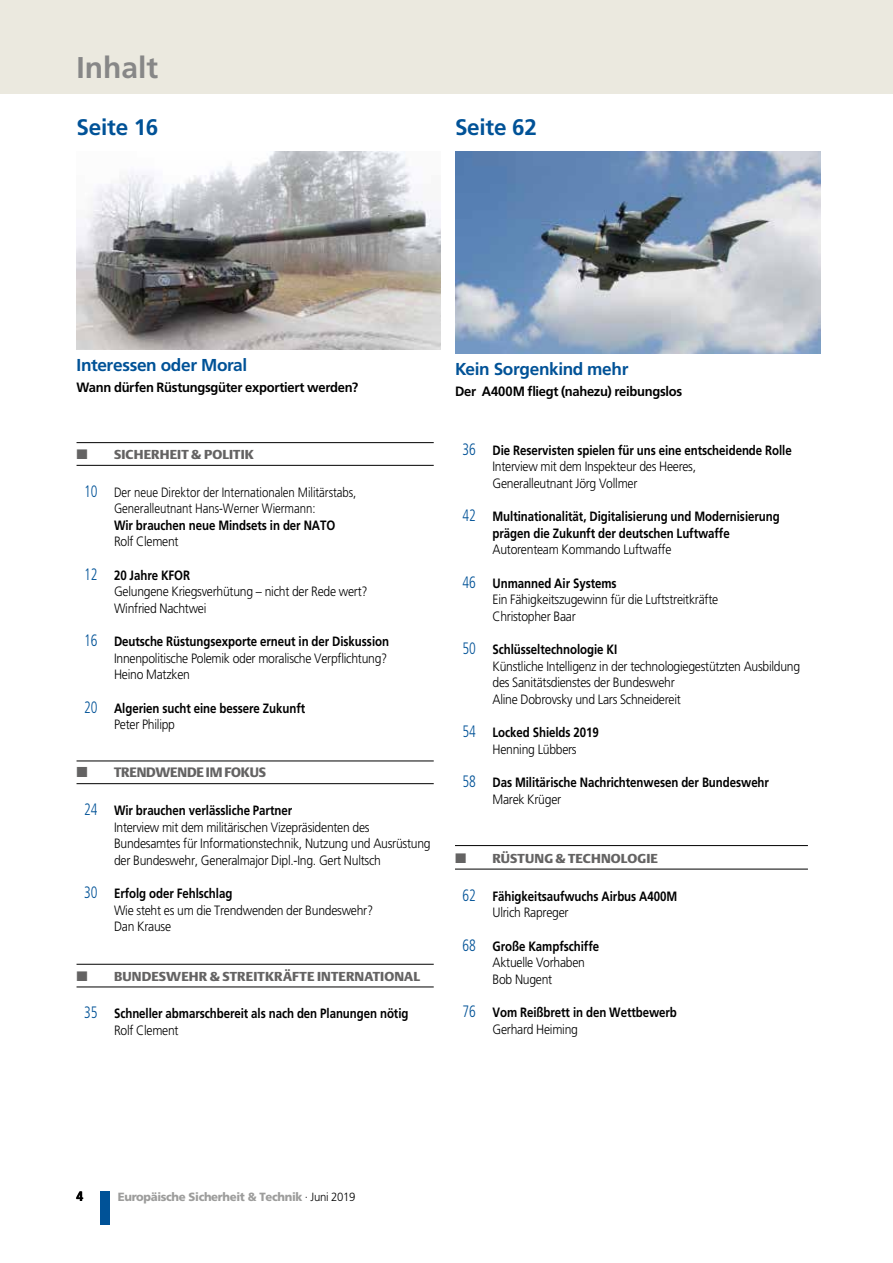
<style>
.page{position:relative;width:893px;height:1263px;background:#fff}
.page>*{position:absolute;margin:0;border:0;box-sizing:border-box;transform-origin:0 0}
.t1{font:700 30px "Frutiger LT Pro";color:#878787}
.t2{font:700 22.5px "Frutiger LT Pro";letter-spacing:-.01em;color:#005297}
.t3{font:700 17.25px "Frutiger LT Pro";letter-spacing:-.02em;color:#005297}
.t4{font:300 13.5px/16.5px "Frutiger LT Pro";letter-spacing:-.02em;color:#000;scale:.9 1}
.t5{font:700 13.5px/16.5px "Frutiger LT Pro";letter-spacing:-.005em;color:#000;scale:.85 1}
.t6{font:300 13.5px/16.5px "Frutiger LT Pro";letter-spacing:-.02em;color:#000;scale:.85 1}
.t7{font:700 13.5px "Frutiger LT Pro";letter-spacing:-.005em;color:#000;scale:.96 1}
.t8{font:13.5px "DTL Argo T Black";letter-spacing:-.01em;color:#646363}
.t9{font:700 13.5px "Frutiger";color:#000;scale:.9 1}
.t10{font:12.9px "DTL Argo T Black";letter-spacing:.01em;color:#646363;scale:1.05 1}
.t11{font:900 11.85px "Frutiger";letter-spacing:-.03em;color:#9d9d9c;scale:.96 1}
.s1{font-family:"Frutiger";font-stretch:condensed;font-size:16.5px;color:#005297}
.s2{font-weight:700}
.s3{font-family:"Frutiger";font-weight:300;font-stretch:condensed;font-size:16.5px;color:#005297}
.s4{font-weight:300}
.s5{font-family:"Frutiger LT Pro";font-weight:300;color:#000}
</style>
<div class="page">
<div style="left:0;top:0;width:893px;height:94px;background:#ebe9df"></div>
<img style="left:77px;top:152px;width:363px;height:198px">
<div style="left:101px;top:1191px;width:9px;height:33px;background:#005297"></div>
<img style="left:455px;top:152px;width:366px;height:202px">
<hr style="left:77px;top:442px;width:357px;height:1px;background:#000">
<hr style="left:77px;top:465px;width:357px;height:1px;background:#000">
<hr style="left:77px;top:761px;width:357px;height:1px;background:#000">
<hr style="left:77px;top:783px;width:357px;height:1px;background:#000">
<hr style="left:77px;top:964px;width:357px;height:1px;background:#000">
<hr style="left:77px;top:987px;width:357px;height:1px;background:#000">
<hr style="left:455px;top:845px;width:353px;height:1px;background:#000">
<hr style="left:455px;top:869px;width:353px;height:1px;background:#000">
<h1 class="t1" style="left:77px;top:50px;width:83px">Inhalt</h1>
<h2 class="t2" style="left:77px;top:114px;width:83px">Seite 16</h2>
<h2 class="t2" style="left:455px;top:114px;width:83px">Seite 62</h2>
<p class="t3" style="left:77px;top:355px;width:172px">Interessen oder Moral</p>
<p class="t7" style="left:77px;top:379px;width:295px">Wann dürfen Rüstungsgüter exportiert werden?</p>
<p class="t10" style="left:114px;top:447px;width:135px">SICHERHEIT &amp; POLITIK</p>
<p class="t6" style="left:114px;top:484px;width:287px;text-indent:-30px"><span class="s1">10</span> Der neue Direktor der Internationalen Militärstabs,<br>Generalleutnant Hans-Werner Wiermann:</p>
<p class="t5" style="left:114px;top:517px;width:262px">Wir brauchen neue Mindsets in der NATO</p>
<p class="t4" style="left:114px;top:533px;width:73px">Rolf Clement</p>
<p class="t4" style="left:114px;top:567px;width:283px;text-indent:-30px"><span class="s1">12</span> <span class="s2">20 Jahre KFOR<br></span>Gelungene Kriegsverhütung – nicht der Rede wert?<br>Winfried Nachtwei</p>
<p class="t4" style="left:114px;top:633px;width:307px;text-indent:-30px"><span class="s1">16</span> <span class="s2">Deutsche Rüstungsexporte erneut in der Diskussion<br></span>Innenpolitische Polemik oder moralische Verpflichtung?<br>Heino Matzken</p>
<p class="t5" style="left:114px;top:700px;width:226px;text-indent:-30px"><span class="s3">20</span> Algerien sucht eine bessere Zukunft<br><span class="s4">Peter Philipp</span></p>
<p class="t8" style="left:114px;top:764px;width:153px">TRENDWENDE IM FOKUS</p>
<p class="t4" style="left:114px;top:802px;width:353px;text-indent:-30px"><span class="s1">24</span> <span class="s2">Wir brauchen verlässliche Partner<br></span>Interview mit dem militärischen Vizepräsidenten des Bundesamtes für Informationstechnik, Nutzung und Ausrüstung der Bundeswehr, Generalmajor Dipl.-Ing. Gert Nultsch</p>
<p class="t4" style="left:114px;top:885px;width:289px;text-indent:-30px"><span class="s1">30</span> <span class="s2">Erfolg oder Fehlschlag<br></span>Wie steht es um die Trendwenden der Bundeswehr?<br>Dan Krause</p>
<p class="t10" style="left:114px;top:968px;width:293px">BUNDESWEHR &amp; STREITKRÄFTE INTERNATIONAL</p>
<p class="t5" style="left:114px;top:1005px;width:348px;text-indent:-30px"><span class="s3">35</span> Schneller abmarschbereit als nach den Planungen nötig<br><span class="s4">Rolf Clement</span></p>
<p class="t3" style="left:455px;top:359px;width:175px">Kein Sorgenkind mehr</p>
<p class="t7" style="left:455px;top:383px;width:238px">Der A400M fliegt (nahezu) reibungslos</p>
<p class="t4" style="left:492px;top:442px;width:334px;text-indent:-30px"><span class="s1">36</span> <span class="s2">Die Reservisten spielen für uns eine entscheidende Rolle<br></span>Interview mit dem Inspekteur des Heeres,<br>Generalleutnant Jörg Vollmer</p>
<p class="t5" style="left:492px;top:508px;width:339px;text-indent:-30px"><span class="s3">42</span> Multinationalität, Digitalisierung und Modernisierung prägen die Zukunft der deutschen Luftwaffe</p>
<p class="t4" style="left:492px;top:541px;width:200px">Autorenteam Kommando Luftwaffe</p>
<p class="t4" style="left:492px;top:575px;width:252px;text-indent:-30px"><span class="s1">46</span> <span class="s2">Unmanned Air Systems<br></span>Ein Fähigkeitszugewinn für die Luftstreitkräfte<br>Christopher Baar</p>
<p class="t4" style="left:492px;top:641px;width:343px;text-indent:-30px"><span class="s1">50</span> <span class="s2">Schlüsseltechnologie KI<br></span>Künstliche Intelligenz in der technologiegestützten Ausbildung des Sanitätsdienstes der Bundeswehr<br>Aline Dobrovsky und Lars Schneidereit</p>
<p class="t5" style="left:462px;top:724px;width:162px;text-align:center"><span class="s3">54</span> Locked Shields 2019<br><span class="s4">Henning Lübbers</span></p>
<p class="t5" style="left:492px;top:774px;width:327px;text-indent:-30px"><span class="s3">58</span> Das Militärische Nachrichtenwesen der Bundeswehr<br><span class="s4">Marek Krüger</span></p>
<p class="t10" style="left:492px;top:850px;width:159px">RÜSTUNG &amp; TECHNOLOGIE</p>
<p class="t5" style="left:492px;top:888px;width:219px;text-indent:-30px"><span class="s3">62</span> Fähigkeitsaufwuchs Airbus A400M<br><span class="s4">Ulrich Rapreger</span></p>
<p class="t4" style="left:492px;top:938px;width:120px;text-indent:-30px"><span class="s1">68</span> <span class="s2">Große Kampfschiffe<br></span>Aktuelle Vorhaben<br>Bob Nugent</p>
<p class="t5" style="left:492px;top:1004px;width:219px;text-indent:-30px"><span class="s3">76</span> Vom Reißbrett in den Wettbewerb<br><span class="s4">Gerhard Heiming</span></p>
<p class="t9" style="left:77px;top:1189px;width:9px">4</p>
<p class="t11" style="left:118px;top:1189px;width:249px">Europäische Sicherheit &amp; Technik <span class="s5">· Juni 2019</span></p>
</div>
